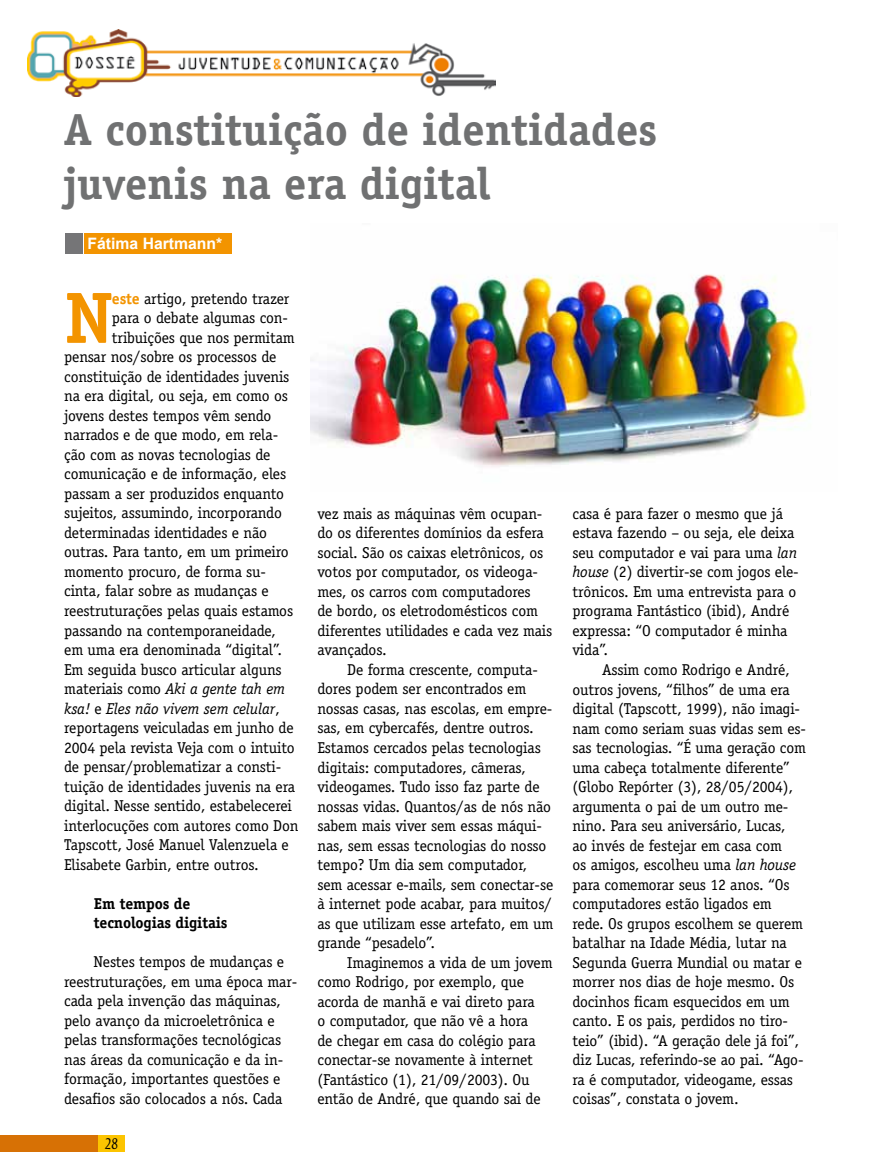
<style>
.page{position:relative;width:872px;height:1170px;background:#fff}
.page>*{position:absolute;margin:0;border:0;box-sizing:border-box;transform-origin:0 0}
.t1{font:700 72.75px "Officina Serif";color:#f39400}
.t2{font:700 45px/54px "Officina Serif";color:#707172}
.t3{font:16.5px "Myriad Tilt";color:#000}
.t4{font:15.75px/19.5px "Officina Serif";letter-spacing:-.01em;color:#000}
.t5{font:italic 15.75px "Officina Serif";letter-spacing:-.01em;color:#000}
.t6{font:700 15.75px/19.5px "Officina Serif";letter-spacing:-.01em;color:#000}
.t7{font:700 15.75px "Arial";color:#fff}
.s1{font-weight:700;color:#f39400}
.s2{font-style:normal}
.s3{font-style:italic}
</style>
<div class="page">
<div style="left:0;top:1135px;width:98px;height:17px;background:#d77105"></div>
<div style="left:98px;top:1135px;width:27px;height:17px;background:#fcc400"></div>
<img style="left:27px;top:30px;width:468px;height:67px">
<div style="left:65px;top:233px;width:18px;height:20px;background:#757577"></div>
<div style="left:84px;top:233px;width:148px;height:20px;background:#f39400"></div>
<img style="left:310px;top:274px;width:501px;height:193px">
<h2 class="t2" style="left:64px;top:102px;width:595px">A constituição de identidades juvenis na era digital</h2>
<p class="t7" style="left:88px;top:232px;width:136px">Fátima Hartmann*</p>
<h1 class="t1" style="left:64px;top:273px;width:50px">N</h1>
<p class="t4" style="left:112px;top:289px;width:179px"><span class="s1">este</span> artigo, pretendo trazer</p>
<p class="t4" style="left:112px;top:308px;width:178px">para o debate algumas con-</p>
<p class="t4" style="left:112px;top:328px;width:184px">tribuições que nos permitam</p>
<p class="t4" style="left:64px;top:347px;width:214px">pensar nos/sobre os processos de</p>
<p class="t4" style="left:64px;top:367px;width:227px">constituição de identidades juvenis</p>
<p class="t4" style="left:64px;top:386px;width:225px">na era digital, ou seja, em como os</p>
<p class="t4" style="left:64px;top:406px;width:209px">jovens destes tempos vêm sendo</p>
<p class="t4" style="left:64px;top:425px;width:215px">narrados e de que modo, em rela-</p>
<p class="t4" style="left:64px;top:445px;width:208px">ção com as novas tecnologias de</p>
<p class="t4" style="left:64px;top:464px;width:223px">comunicação e de informação, eles</p>
<p class="t4" style="left:64px;top:484px;width:221px">passam a ser produzidos enquanto</p>
<p class="t4" style="left:64px;top:503px;width:219px">sujeitos, assumindo, incorporando</p>
<p class="t4" style="left:64px;top:523px;width:204px">determinadas identidades e não</p>
<p class="t4" style="left:64px;top:542px;width:226px">outras. Para tanto, em um primeiro</p>
<p class="t4" style="left:64px;top:562px;width:203px">momento procuro, de forma su-</p>
<p class="t4" style="left:64px;top:581px;width:206px">cinta, falar sobre as mudanças e</p>
<p class="t4" style="left:64px;top:601px;width:230px">reestruturações pelas quais estamos</p>
<p class="t4" style="left:64px;top:620px;width:213px">passando na contemporaneidade,</p>
<p class="t4" style="left:64px;top:640px;width:219px">em uma era denominada “digital”.</p>
<p class="t4" style="left:64px;top:659px;width:219px">Em seguida busco articular alguns</p>
<p class="t5" style="left:64px;top:679px;width:222px"><span class="s2">materiais como</span> Aki a gente tah em</p>
<p class="t5" style="left:64px;top:699px;width:217px">ksa! <span class="s2">e</span> Eles não vivem sem celular<span class="s2">,</span></p>
<p class="t4" style="left:64px;top:718px;width:231px">reportagens veiculadas em junho de</p>
<p class="t4" style="left:64px;top:737px;width:232px">2004 pela revista Veja com o intuito</p>
<p class="t4" style="left:64px;top:757px;width:218px">de pensar/problematizar a consti-</p>
<p class="t4" style="left:64px;top:776px;width:232px">tuição de identidades juvenis na era</p>
<p class="t4" style="left:64px;top:796px;width:229px">digital. Nesse sentido, estabelecerei</p>
<p class="t4" style="left:64px;top:815px;width:236px">interlocuções com autores como Don</p>
<p class="t4" style="left:64px;top:835px;width:226px">Tapscott, José Manuel Valenzuela e</p>
<p class="t4" style="left:64px;top:854px;width:196px">Elisabete Garbin, entre outros.</p>
<p class="t6" style="left:94px;top:893px;width:135px">Em tempos de tecnologias digitais</p>
<p class="t4" style="left:64px;top:952px;width:235px;text-indent:30px">Nestes tempos de mudanças e reestruturações, em uma época mar&shy;cada pela invenção das máquinas, pelo avanço da microeletrônica e pelas transformações tecnológicas nas áreas da comunicação e da in&shy;formação, importantes questões e desafios são colocados a nós. Cada</p>
<p class="t3" style="left:105px;top:1134px;width:15px">28</p>
<p class="t4" style="left:317px;top:504px;width:236px">vez mais as máquinas vêm ocupan&shy;do os diferentes domínios da esfera social. São os caixas eletrônicos, os votos por computador, os videoga&shy;mes, os carros com computadores<br>de bordo, os eletrodomésticos com diferentes utilidades e cada vez mais avançados.</p>
<p class="t4" style="left:317px;top:660px;width:237px;text-indent:30px">De forma crescente, computa&shy;dores podem ser encontrados em nossas casas, nas escolas, em empre&shy;sas, em cybercafés, dentre outros.<br>Estamos cercados pelas tecnologias digitais: computadores, câmeras, videogames. Tudo isso faz parte de nossas vidas. Quantos/as de nós não sabem mais viver sem essas máqui&shy;nas, sem essas tecnologias do nosso tempo? Um dia sem computador, sem acessar e-mails, sem conectar-se à internet pode acabar, para muitos/ as que utilizam esse artefato, em um grande “pesadelo”.</p>
<p class="t4" style="left:317px;top:952px;width:237px;text-indent:30px">Imaginemos a vida de um jovem como Rodrigo, por exemplo, que acorda de manhã e vai direto para<br>o computador, que não vê a hora<br>de chegar em casa do colégio para conectar-se novamente à internet (Fantástico (1), 21/09/2003). Ou então de André, que quando sai de</p>
<p class="t4" style="left:572px;top:504px;width:228px">casa é para fazer o mesmo que já estava fazendo – ou seja, ele deixa seu computador e vai para uma <span class="s3">lan house</span> (2) divertir-se com jogos ele&shy;trônicos. Em uma entrevista para o programa Fantástico (ibid), André expressa: “O computador é minha vida”.</p>
<p class="t4" style="left:572px;top:660px;width:235px;text-indent:30px">Assim como Rodrigo e André, outros jovens, “filhos” de uma era digital (Tapscott, 1999), não imagi&shy;nam como seriam suas vidas sem es&shy;sas tecnologias. “É uma geração com uma cabeça totalmente diferente” (Globo Repórter (3), 28/05/2004), argumenta o pai de um outro me&shy;nino. Para seu aniversário, Lucas,<br>ao invés de festejar em casa com<br>os amigos, escolheu uma <span class="s3">lan house </span>para comemorar seus 12 anos. “Os computadores estão ligados em rede. Os grupos escolhem se querem batalhar na Idade Média, lutar na Segunda Guerra Mundial ou matar e morrer nos dias de hoje mesmo. Os docinhos ficam esquecidos em um canto. E os pais, perdidos no tiro&shy;teio” (ibid). “A geração dele já foi”, diz Lucas, referindo-se ao pai. “Ago&shy;ra é computador, videogame, essas coisas”, constata o jovem.</p>
</div>
